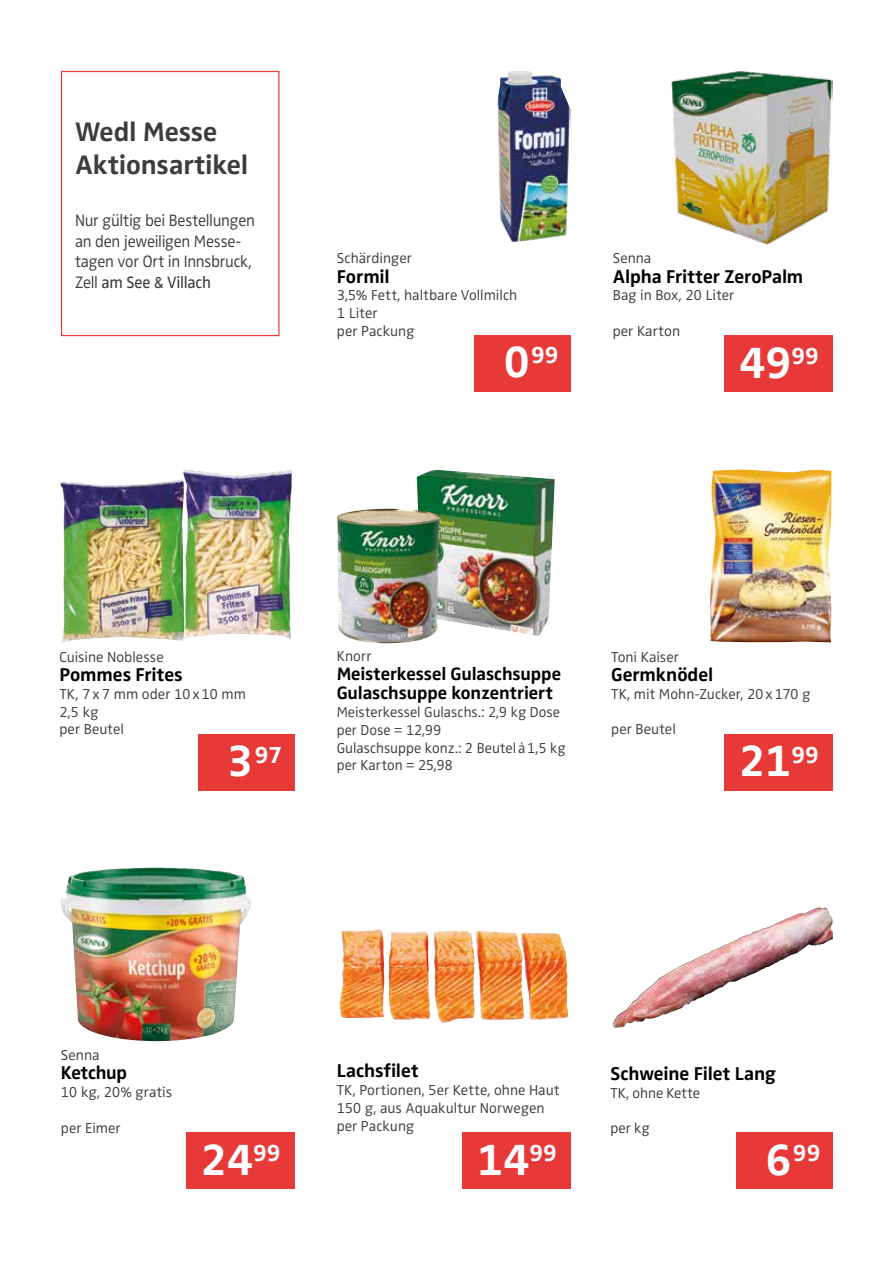
<style>
.page{position:relative;width:893px;height:1263px;background:#fff}
.page>*{position:absolute;margin:0;border:0;box-sizing:border-box;transform-origin:0 0}
.t1{font:700 45.15px "Zwo Pro";color:#fff}
.t2{font:700 27.6px/33.2px "Zwo Pro";letter-spacing:-.01em;color:#3c3c3b}
.t3{font:700 23.85px "Zwo Pro";color:#fff}
.t4{font:700 19.2px "Zwo Pro";letter-spacing:-.005em;color:#000}
.t5{font:700 18.45px/19.2px "Zwo Pro";letter-spacing:-.005em;color:#000}
.t6{font:300 17.1px/20.4px "Zwo Pro";letter-spacing:-.015em;color:#3c3c3b;scale:.95 1}
.t7{font:300 14.85px/17.9px "Zwo Pro";color:#3c3c3b}
.s1{font-weight:400}
.s2{font-size:45.15px}
</style>
<div class="page">
<div style="left:61px;top:71px;width:219px;height:265px;border:1px solid #e73937"></div>
<div style="left:475px;top:335px;width:96px;height:56px;background:#e73937"></div>
<img style="left:671px;top:71px;width:162px;height:173px">
<img style="left:497px;top:71px;width:74px;height:171px">
<div style="left:198px;top:734px;width:96px;height:56px;background:#e73937"></div>
<div style="left:737px;top:1132px;width:96px;height:56px;background:#e73937"></div>
<div style="left:725px;top:734px;width:108px;height:56px;background:#e73937"></div>
<div style="left:463px;top:1132px;width:108px;height:56px;background:#e73937"></div>
<div style="left:186px;top:1132px;width:108px;height:56px;background:#e73937"></div>
<div style="left:725px;top:336px;width:108px;height:56px;background:#e73937"></div>
<img style="left:61px;top:867px;width:190px;height:174px">
<img style="left:710px;top:469px;width:121px;height:173px">
<img style="left:613px;top:908px;width:202px;height:120px">
<img style="left:339px;top:929px;width:141px;height:89px">
<img style="left:417px;top:469px;width:138px;height:167px">
<img style="left:337px;top:509px;width:103px;height:134px">
<img style="left:183px;top:469px;width:108px;height:170px">
<img style="left:60px;top:479px;width:122px;height:164px">
<h2 class="t2" style="left:75px;top:113px;width:175px">Wedl Messe<br>Aktionsartikel</h2>
<p class="t6" style="left:75px;top:209px;width:191px">Nur gültig bei Bestellungen an den jeweiligen Messe&shy;tagen vor Ort in Innsbruck,<br>Zell <span class="s1">am See &amp; Villach</span></p>
<p class="t7" style="left:337px;top:248px;width:77px">Schärdinger</p>
<p class="t4" style="left:337px;top:261px;width:54px">Formil</p>
<p class="t7" style="left:337px;top:285px;width:182px">3,5% Fett, haltbare Vollmilch<br>1 Liter<br>per Packung</p>
<h3 class="t3" style="left:504px;top:337px;width:56px"><span class="s2">0</span>99</h3>
<p class="t7" style="left:613px;top:248px;width:40px">Senna</p>
<p class="t4" style="left:613px;top:261px;width:192px">Alpha Fritter ZeroPalm</p>
<p class="t7" style="left:613px;top:285px;width:123px">Bag in Box, 20 Liter</p>
<p class="t7" style="left:613px;top:321px;width:69px">per Karton</p>
<h1 class="t1" style="left:739px;top:328px;width:81px">49<sup>99</sup></h1>
<p class="t7" style="left:59px;top:647px;width:106px">Cuisine Noblesse</p>
<p class="t4" style="left:59px;top:660px;width:125px">Pommes Frites</p>
<p class="t7" style="left:59px;top:684px;width:188px">TK, 7x7 mm oder 10x10 mm<br>2,5 kg<br>per Beutel</p>
<h1 class="t1" style="left:227px;top:727px;width:28px">3</h1>
<h3 class="t3" style="left:255px;top:736px;width:29px">97</h3>
<p class="t7" style="left:337px;top:646px;width:36px">Knorr</p>
<p class="t5" style="left:337px;top:663px;width:226px">Meisterkessel Gulaschsuppe<br>Gulaschsuppe konzentriert</p>
<p class="t7" style="left:337px;top:702px;width:231px">Meisterkessel Gulaschs.: 2,9 kg Dose per Dose = 12,99<br>Gulaschsuppe konz.: 2 Beutelà1,5 kg</p>
<p class="t7" style="left:337px;top:756px;width:118px">per Karton = 25,98</p>
<p class="t7" style="left:611px;top:647px;width:69px">Toni Kaiser</p>
<p class="t4" style="left:611px;top:660px;width:104px">Germknödel</p>
<p class="t7" style="left:611px;top:684px;width:201px">TK, mit Mohn-Zucker, 20x170 g</p>
<p class="t7" style="left:611px;top:719px;width:66px">per Beutel</p>
<h1 class="t1" style="left:739px;top:727px;width:81px">21<sup>99</sup></h1>
<p class="t7" style="left:61px;top:1045px;width:40px">Senna</p>
<p class="t4" style="left:61px;top:1058px;width:68px">Ketchup</p>
<p class="t7" style="left:61px;top:1082px;width:113px">10 kg, 20% gratis</p>
<p class="t7" style="left:61px;top:1118px;width:61px">per Eimer</p>
<h1 class="t1" style="left:201px;top:1125px;width:81px">24<sup>99</sup></h1>
<p class="t4" style="left:337px;top:1056px;width:83px">Lachsfilet</p>
<p class="t7" style="left:337px;top:1080px;width:224px">TK, Portionen, 5er Kette, ohne Haut<br>150 g, aus Aquakultur Norwegen per Packung</p>
<h1 class="t1" style="left:477px;top:1125px;width:81px">14<sup>99</sup></h1>
<p class="t4" style="left:611px;top:1058px;width:167px">Schweine Filet Lang</p>
<p class="t7" style="left:611px;top:1082px;width:91px">TK, ohne Kette</p>
<p class="t7" style="left:611px;top:1118px;width:41px">per kg</p>
<h3 class="t3" style="left:766px;top:1134px;width:56px"><span class="s2">6</span>99</h3>
</div>
